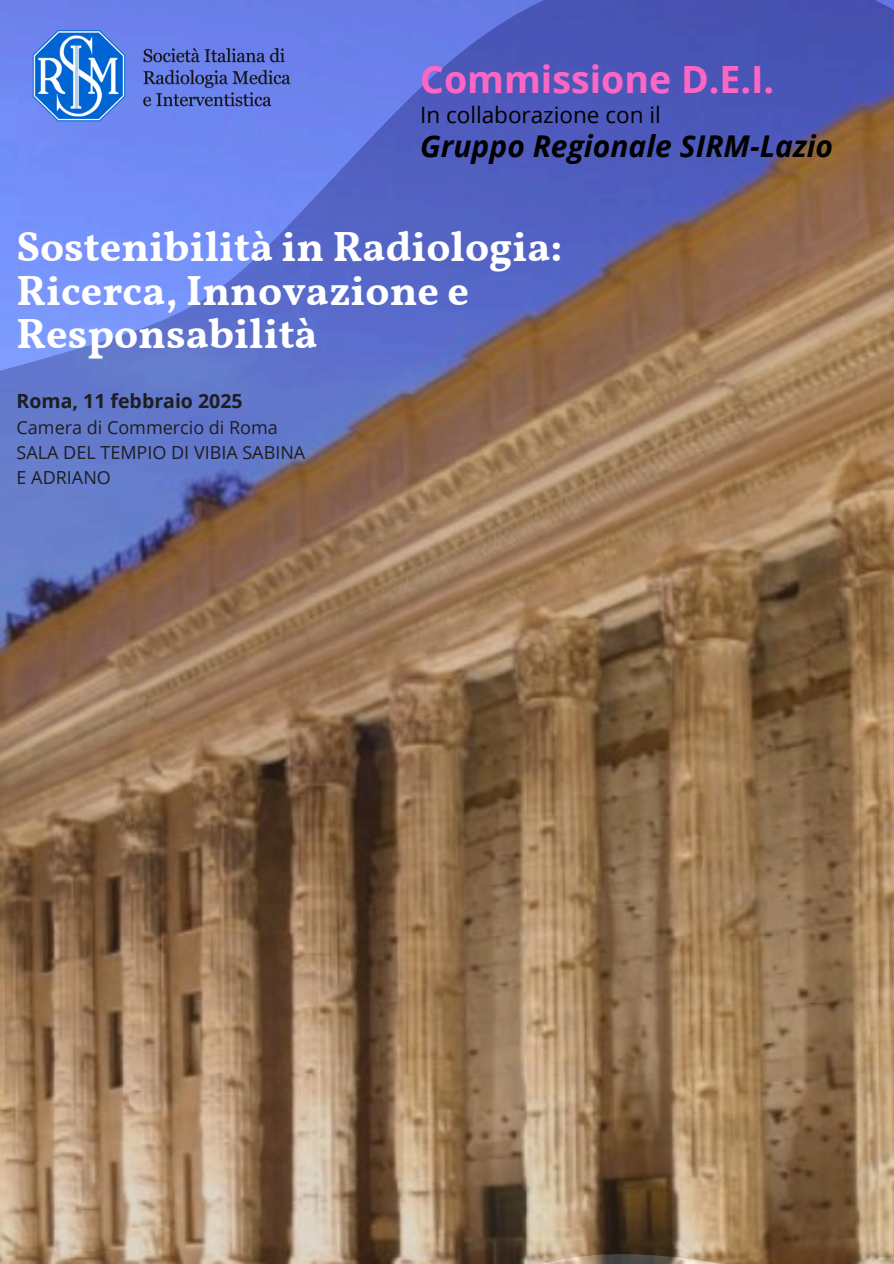
<style>
.page{position:relative;width:894px;height:1264px;background:#fff}
.page>*{position:absolute;margin:0;border:0;box-sizing:border-box;transform-origin:0 0}
.t1{font:700 42.15px/43.8px "Vollkorn";color:#fff}
.t2{font:700 37.5px "Open Sans";color:#ff66c4}
.t3{font:italic 700 30px "Open Sans";color:#000}
.t4{font:22.5px "Open Sans";color:#000}
.t5{font:700 19.5px "Open Sans";color:#1c1e1f}
.t6{font:18px/24.8px "Open Sans";color:#1c1e1f}
</style>
<div class="page">
<img style="left:0;top:0;width:893px;height:1263px">
<img style="left:30px;top:27px;width:287px;height:101px">
<p class="t2" style="left:420px;top:52px;width:355px">Commissione D.E.I.</p>
<h3 class="t4" style="left:420px;top:99px;width:242px">In collaborazione con il</h3>
<h1 class="t3" style="left:420px;top:125px;width:414px">Gruppo Regionale SIRM-Lazio</h1>
<p class="t1" style="left:17px;top:228px;width:547px">Sostenibilità in Radiologia:<br>Ricerca, Innovazione e<br>Responsabilità</p>
<p class="t5" style="left:17px;top:387px;width:227px">Roma, 11 febbraio 2025</p>
<h2 class="t6" style="left:17px;top:415px;width:263px">Camera di Commercio di Roma</h2>
<h4 class="t6" style="left:17px;top:439px;width:290px">SALA DEL TEMPIO DI VIBIA SABINA<br>E ADRIANO</h4>
</div>
